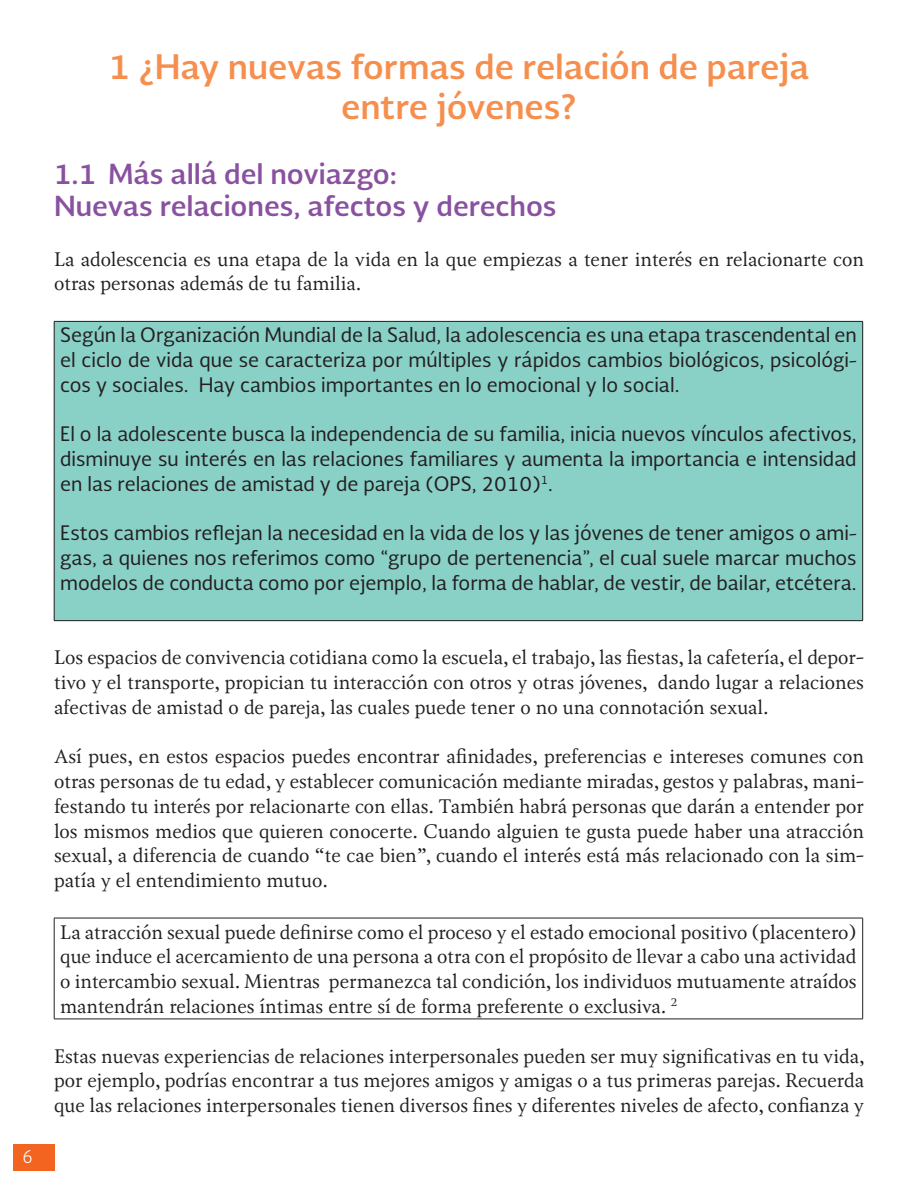
<style>
.page{position:relative;width:918px;height:1188px;background:#fff}
.page>*{position:absolute;margin:0;border:0;box-sizing:border-box;transform-origin:0 0}
.t1{font:700 33px "Soberana Sans";color:#f68f4e}
.t2{font:700 27px "Soberana Sans";color:#8951a0}
.Texto_corrido{font:19.5px/24.8px "Soberana Texto";color:#231f20;text-align:justify}
.Texto_corrido-2{font:19.5px/24.8px "Soberana Sans";color:#231f20;text-align:justify}
.t3{font:300 18px "Soberana Sans";color:#fff}
</style>
<div class="page">
<div style="left:13px;top:1145px;width:42px;height:26px;background:#f36421"></div>
<div style="left:54px;top:321px;width:809px;height:300px;background:#89d0c7"></div>
<hr style="left:54px;top:321px;width:809px;height:1px;background:#231f20">
<hr style="left:54px;top:322px;width:1px;height:298px;background:#231f20">
<hr style="left:862px;top:322px;width:1px;height:298px;background:#231f20">
<hr style="left:54px;top:620px;width:809px;height:1px;background:#231f20">
<hr style="left:54px;top:918px;width:809px;height:1px;background:#231f20">
<hr style="left:54px;top:918px;width:1px;height:101px;background:#231f20">
<hr style="left:862px;top:918px;width:1px;height:101px;background:#231f20">
<hr style="left:54px;top:1019px;width:809px;height:1px;background:#231f20">
<p class="t3" style="left:22px;top:1144px;width:13px">6</p>
<p class="t1" style="left:109px;top:45px;width:702px">1 ¿Hay nuevas formas de relación de pareja</p>
<p class="t1" style="left:341px;top:84px;width:237px">entre jóvenes?</p>
<p class="t2" style="left:54px;top:155px;width:344px">1.1 Más allá del noviazgo:</p>
<p class="t2" style="left:54px;top:188px;width:504px">Nuevas relaciones, afectos y derechos</p>
<p class="Texto_corrido" style="left:54px;top:246px;width:812px">La adolescencia es una etapa de la vida en la que empiezas a tener interés en relacionarte con otras personas además de tu familia.</p>
<p class="Texto_corrido-2" style="left:60px;top:322px;width:798px">Según la Organización Mundial de la Salud, la adolescencia es una etapa trascendental en el ciclo de vida que se caracteriza por múltiples y rápidos cambios biológicos, psicológi&shy;cos y sociales. Hay cambios importantes en lo emocional y lo social.</p>
<p class="Texto_corrido-2" style="left:60px;top:421px;width:798px">El o la adolescente busca la independencia de su familia, inicia nuevos vínculos afectivos, disminuye su interés en las relaciones familiares y aumenta la importancia e intensidad en las relaciones de amistad y de pareja (OPS, 2010)<sup>1</sup>.</p>
<p class="Texto_corrido-2" style="left:60px;top:520px;width:798px">Estos cambios reflejan la necesidad en la vida de los y las jóvenes de tener amigos o ami&shy;gas, a quienes nos referimos como “grupo de pertenencia”, el cual suele marcar muchos modelos de conducta como por ejemplo, la forma de hablar, de vestir, de bailar, etcétera.</p>
<p class="Texto_corrido" style="left:54px;top:645px;width:811px">Los espacios de convivencia cotidiana como la escuela, el trabajo, las fiestas, la cafetería, el depor&shy;tivo y el transporte, propician tu interacción con otros y otras jóvenes, dando lugar a relaciones afectivas de amistad o de pareja, las cuales puede tener o no una connotación sexual.</p>
<p class="Texto_corrido" style="left:54px;top:744px;width:812px">Así pues, en estos espacios puedes encontrar afinidades, preferencias e intereses comunes con otras personas de tu edad, y establecer comunicación mediante miradas, gestos y palabras, mani&shy;festando tu interés por relacionarte con ellas. También habrá personas que darán a entender por los mismos medios que quieren conocerte. Cuando alguien te gusta puede haber una atracción sexual, a diferencia de cuando “te cae bien”, cuando el interés está más relacionado con la sim&shy;patía y el entendimiento mutuo.</p>
<p class="Texto_corrido" style="left:60px;top:919px;width:798px">La atracción sexual puede definirse como el proceso y el estado emocional positivo (placentero) que induce el acercamiento de una persona a otra con el propósito de llevar a cabo una actividad o intercambio sexual. Mientras permanezca tal condición, los individuos mutuamente atraídos mantendrán relaciones íntimas entre sí de forma preferente o exclusiva. <sup>2</sup></p>
<p class="Texto_corrido" style="left:54px;top:1043px;width:812px">Estas nuevas experiencias de relaciones interpersonales pueden ser muy significativas en tu vida, por ejemplo, podrías encontrar a tus mejores amigos y amigas o a tus primeras parejas. Recuerda que las relaciones interpersonales tienen diversos fines y diferentes niveles de afecto, confianza y</p>
</div>
